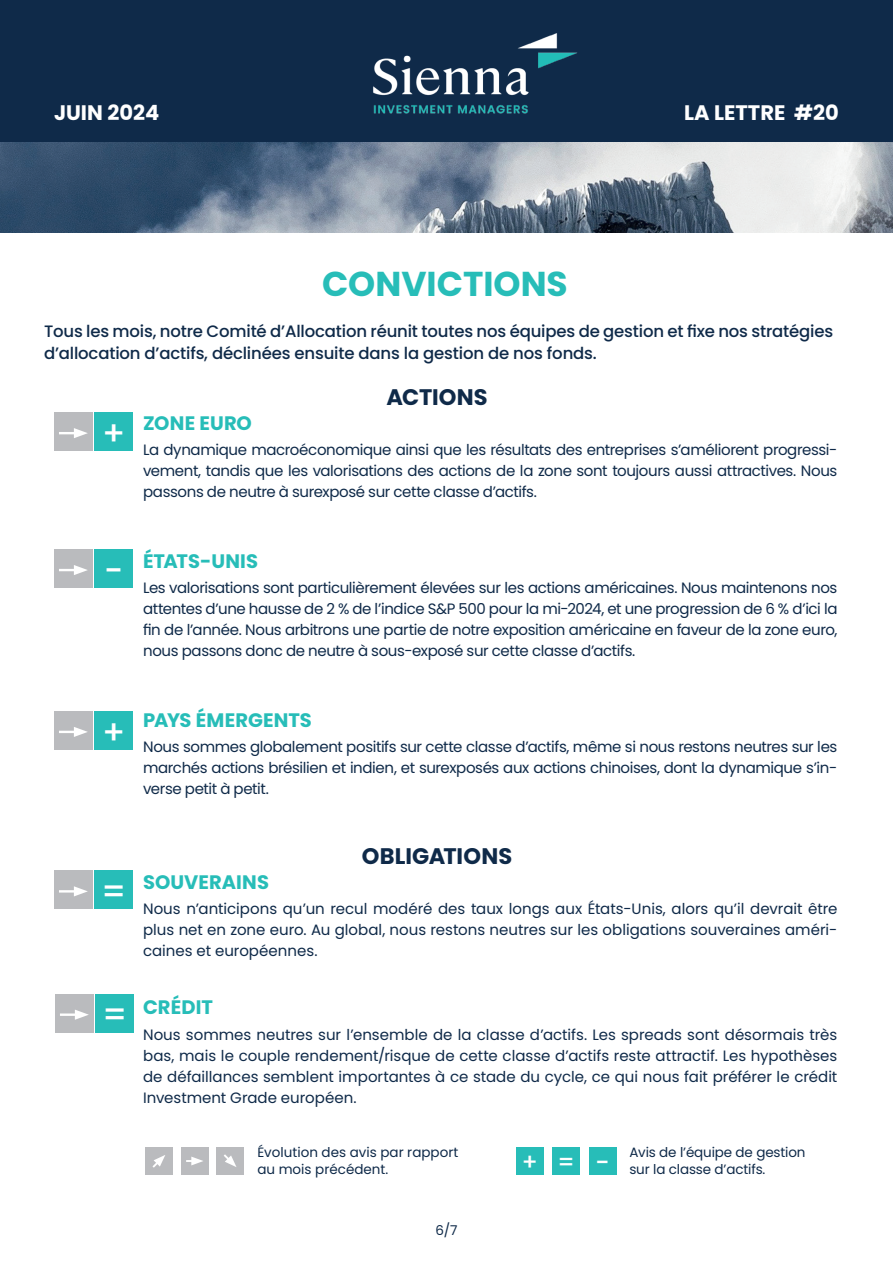
<style>
.page{position:relative;width:893px;height:1263px;background:#fff}
.page>*{position:absolute;margin:0;border:0;box-sizing:border-box;transform-origin:0 0}
.t1{font:700 34.5px "Poppins";color:#27bdb8}
.t2{font:700 22.5px "Poppins";letter-spacing:.005em;color:#0f2a49}
.t3{font:700 21px "Poppins";color:#fff}
.t4{font:700 19.5px "Poppins";letter-spacing:.005em;color:#27bdb8}
.t5{font:500 16.5px/22.5px "Poppins";letter-spacing:-.01em;color:#0f2a49}
.t6{font:15px/21px "Poppins";letter-spacing:-.025em;color:#0f2a49;text-align:justify}
.t7{font:13.5px/16.5px "Poppins";color:#0f2a49}
</style>
<div class="page">
<div style="left:145px;top:1147px;width:28px;height:28px;background:#babbbe"></div>
<div style="left:181px;top:1147px;width:28px;height:28px;background:#babbbe"></div>
<div style="left:216px;top:1147px;width:28px;height:28px;background:#babbbe"></div>
<svg style="left:152px;top:1155px;width:13px;height:13px"></svg>
<svg style="left:186px;top:1156px;width:17px;height:9px"></svg>
<svg style="left:224px;top:1154px;width:13px;height:13px"></svg>
<div style="left:516px;top:1147px;width:28px;height:28px;background:#27bdb8"></div>
<div style="left:552px;top:1147px;width:28px;height:28px;background:#27bdb8"></div>
<div style="left:589px;top:1147px;width:27px;height:28px;background:#27bdb8"></div>
<div style="left:0;top:0;width:893px;height:142px;background:#0f2a49"></div>
<img style="left:0;top:142px;width:893px;height:91px">
<img style="left:373px;top:33px;width:204px;height:81px">
<div style="left:54px;top:711px;width:38px;height:38px;background:#babbbe"></div>
<div style="left:95px;top:711px;width:38px;height:38px;background:#27bdb8"></div>
<svg style="left:59px;top:727px;width:29px;height:10px"></svg>
<div style="left:54px;top:871px;width:38px;height:38px;background:#babbbe"></div>
<div style="left:95px;top:871px;width:38px;height:38px;background:#27bdb8"></div>
<svg style="left:59px;top:886px;width:29px;height:10px"></svg>
<div style="left:54px;top:412px;width:38px;height:39px;background:#babbbe"></div>
<div style="left:95px;top:412px;width:38px;height:39px;background:#27bdb8"></div>
<svg style="left:59px;top:428px;width:29px;height:10px"></svg>
<div style="left:54px;top:549px;width:38px;height:39px;background:#babbbe"></div>
<div style="left:95px;top:549px;width:38px;height:39px;background:#27bdb8"></div>
<svg style="left:59px;top:565px;width:29px;height:10px"></svg>
<div style="left:55px;top:994px;width:38px;height:38px;background:#babbbe"></div>
<div style="left:96px;top:994px;width:38px;height:38px;background:#27bdb8"></div>
<hr style="left:60px;top:1013px;width:19px;height:3px;background:#fff">
<svg style="left:75px;top:1009px;width:14px;height:11px"></svg>
<h3 class="t3" style="left:54px;top:100px;width:107px">JUIN 2024</h3>
<h3 class="t3" style="left:684px;top:100px;width:156px">LA LETTRE #20</h3>
<h1 class="t1" style="left:322px;top:264px;width:247px">CONVICTIONS</h1>
<p class="t5" style="left:44px;top:320px;width:791px">Tous les mois, notre Comité d’Allocation réunit toutes nos équipes de gestion et fixe nos stratégies d’allocation d’actifs, déclinées ensuite dans la gestion de nos fonds.</p>
<h2 class="t2" style="left:386px;top:384px;width:103px">ACTIONS</h2>
<h3 class="t4" style="left:143px;top:412px;width:110px">ZONE EURO</h3>
<p class="t6" style="left:143px;top:439px;width:696px">La dynamique macroéconomique ainsi que les résultats des entreprises s’améliorent progressi&shy;vement, tandis que les valorisations des actions de la zone sont toujours aussi attractives. Nous passons de neutre à surexposé sur cette classe d’actifs.</p>
<h3 class="t4" style="left:143px;top:550px;width:117px">ÉTATS-UNIS</h3>
<p class="t6" style="left:143px;top:577px;width:696px">Les valorisations sont particulièrement élevées sur les actions américaines. Nous maintenons nos attentes d’une hausse de 2 % de l’indice S&amp;P 500 pour la mi-2024, et une progression de 6 % d’ici la fin de l’année. Nous arbitrons une partie de notre exposition américaine en faveur de la zone euro, nous passons donc de neutre à sous-exposé sur cette classe d’actifs.</p>
<h3 class="t4" style="left:143px;top:709px;width:170px">PAYS ÉMERGENTS</h3>
<p class="t6" style="left:143px;top:736px;width:696px">Nous sommes globalement positifs sur cette classe d’actifs, même si nous restons neutres sur les marchés actions brésilien et indien, et surexposés aux actions chinoises, dont la dynamique s’in&shy;verse petit à petit.</p>
<h2 class="t2" style="left:362px;top:843px;width:152px">OBLIGATIONS</h2>
<h3 class="t4" style="left:143px;top:871px;width:127px">SOUVERAINS</h3>
<p class="t6" style="left:143px;top:898px;width:696px">Nous n’anticipons qu’un recul modéré des taux longs aux États-Unis, alors qu’il devrait être plus net en zone euro. Au global, nous restons neutres sur les obligations souveraines améri&shy;caines et européennes.</p>
<h3 class="t4" style="left:143px;top:996px;width:71px">CRÉDIT</h3>
<p class="t6" style="left:143px;top:1024px;width:696px">Nous sommes neutres sur l’ensemble de la classe d’actifs. Les spreads sont désormais très bas, mais le couple rendement/risque de cette classe d’actifs reste attractif. Les hypothèses de défaillances semblent importantes à ce stade du cycle, ce qui nous fait préférer le crédit Investment Grade européen.</p>
<p class="t7" style="left:257px;top:1144px;width:202px">Évolution des avis par rapport au mois précédent.</p>
<p class="t7" style="left:629px;top:1144px;width:178px">Avis de l’équipe de gestion sur la classe d’actifs.</p>
<p class="t7" style="left:435px;top:1222px;width:24px">6/7</p>
</div>
